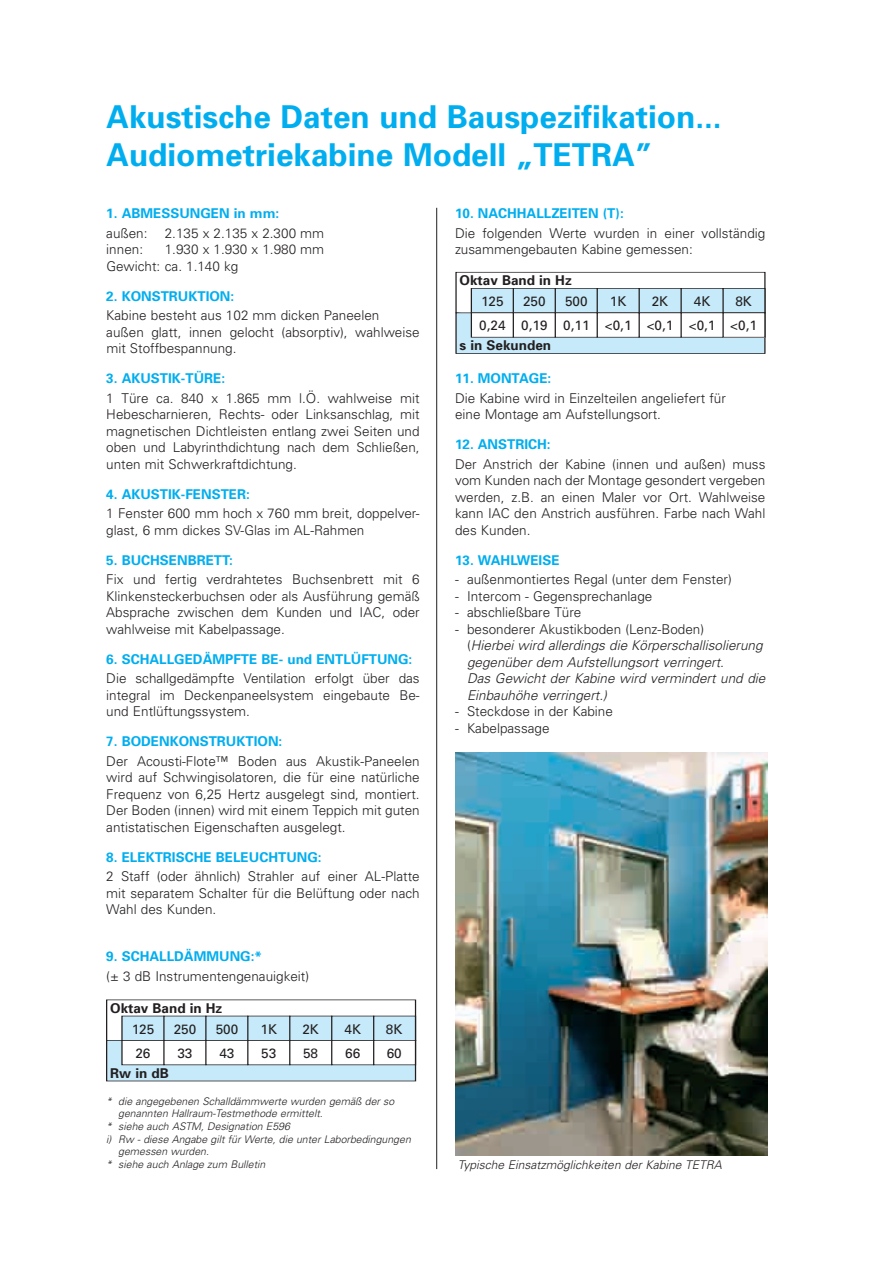
<style>
.page{position:relative;width:893px;height:1263px;background:#fff}
.page>*{position:absolute;margin:0;border:0;box-sizing:border-box;transform-origin:0 0}
.t1{font:700 31.5px/37.8px "Univers";color:#00aeef}
.t2{font:300 13.5px/16.5px "Univers";color:#231f20;text-align:justify}
.t3{font:700 13.5px "Univers";color:#00aeef}
.t4{font:italic 300 13.5px/16.5px "Univers";color:#231f20}
.t5{font:13.5px/23.9px "Univers";color:#231f20}
.t6{font:700 13.5px "Univers";color:#231f20}
.t7{font:italic 300 12px "Univers";color:#231f20}
.t8{font:italic 300 10.5px "Univers";color:#231f20}
.s1{font-style:normal}
</style>
<div class="page">
<hr style="left:436px;top:208px;width:1px;height:961px;background:#231f20">
<img style="left:455px;top:752px;width:312px;height:403px">
<div style="left:107px;top:1040px;width:308px;height:41px;background:#c6eafa"></div>
<svg style="left:106px;top:999px;width:310px;height:66px"></svg>
<div style="left:374px;top:1016px;width:41px;height:24px;background:#c6eafa"></div>
<div style="left:373px;top:1016px;width:43px;height:25px;border:1px solid #231f20"></div>
<div style="left:374px;top:1040px;width:41px;height:25px;background:#fff"></div>
<div style="left:373px;top:1040px;width:43px;height:25px;border:1px solid #231f20"></div>
<div style="left:456px;top:313px;width:309px;height:40px;background:#c6eafa"></div>
<div style="left:456px;top:313px;width:309px;height:41px;border:1px solid #231f20"></div>
<svg style="left:455px;top:272px;width:311px;height:66px"></svg>
<div style="left:723px;top:288px;width:42px;height:25px;background:#c6eafa"></div>
<div style="left:723px;top:288px;width:42px;height:25px;border:1px solid #231f20"></div>
<div style="left:723px;top:313px;width:42px;height:24px;background:#fff"></div>
<h1 class="t1" style="left:106px;top:98px;width:617px">Akustische Daten und Bauspezifikation...<br>Audiometriekabine Modell „TETRA”</h1>
<p class="t3" style="left:106px;top:205px;width:174px">1. ABMESSUNGEN in mm:</p>
<p class="t2" style="left:106px;top:225px;width:43px">außen:</p>
<p class="t2" style="left:165px;top:225px;width:161px">2.135 x 2.135 x 2.300 mm</p>
<p class="t2" style="left:106px;top:241px;width:38px">innen:</p>
<p class="t2" style="left:106px;top:241px;width:219px;text-indent:58px">1.930 x 1.930 x 1.980 mm<br>Gewicht: ca. 1.140 kg</p>
<p class="t3" style="left:106px;top:288px;width:129px">2. KONSTRUKTION:</p>
<p class="t2" style="left:106px;top:307px;width:315px;text-align:left">Kabine besteht aus 102 mm dicken Paneelen außen glatt, innen gelocht (absorptiv), wahlweise mit Stoffbespannung.</p>
<p class="t3" style="left:106px;top:370px;width:120px">3. AKUSTIK-TÜRE:</p>
<p class="t2" style="left:106px;top:390px;width:315px">1 Türe ca. 840 x 1.865 mm l.Ö. wahlweise mit Hebescharnieren, Rechts- oder Linksanschlag, mit magnetischen Dichtleisten entlang zwei Seiten und oben und Labyrinthdichtung nach dem Schließen, unten mit Schwerkraftdichtung.</p>
<p class="t3" style="left:106px;top:486px;width:145px">4. AKUSTIK-FENSTER:</p>
<p class="t2" style="left:106px;top:505px;width:315px">1 Fenster 600 mm hoch x 760 mm breit, doppelver&shy;glast, 6 mm dickes SV-Glas im AL-Rahmen</p>
<p class="t3" style="left:106px;top:552px;width:128px">5. BUCHSENBRETT:</p>
<p class="t2" style="left:106px;top:571px;width:315px">Fix und fertig verdrahtetes Buchsenbrett mit 6<br>Klinkensteckerbuchsen oder als Ausführung gemäß Absprache zwischen dem Kunden und IAC, oder wahlweise mit Kabelpassage.</p>
<p class="t3" style="left:106px;top:651px;width:308px">6. SCHALLGEDÄMPFTE BE- und ENTLÜFTUNG:</p>
<p class="t2" style="left:106px;top:670px;width:315px">Die schallgedämpfte Ventilation erfolgt über das integral im Deckenpaneelsystem eingebaute Be&shy;und Entlüftungssystem.</p>
<p class="t3" style="left:106px;top:733px;width:177px">7. BODENKONSTRUKTION:</p>
<p class="t2" style="left:106px;top:753px;width:315px">Der Acousti-Flote™ Boden aus Akustik-Paneelen wird auf Schwingisolatoren, die für eine natürliche Frequenz von 6,25 Hertz ausgelegt sind, montiert.<br>Der Boden (innen) wird mit einem Teppich mit guten antistatischen Eigenschaften ausgelegt.</p>
<p class="t3" style="left:106px;top:849px;width:217px">8. ELEKTRISCHE BELEUCHTUNG:</p>
<p class="t2" style="left:106px;top:868px;width:315px">2 Staff (oder ähnlich) Strahler auf einer AL-Platte mit separatem Schalter für die Belüftung oder nach Wahl des Kunden.</p>
<p class="t3" style="left:106px;top:948px;width:157px">9. SCHALLDÄMMUNG:*</p>
<p class="t2" style="left:106px;top:967px;width:204px">(± 3 dB Instrumentengenauigkeit)</p>
<p class="t6" style="left:110px;top:1000px;width:114px">Oktav Band in Hz</p>
<p class="t5" style="left:132px;top:1017px;width:24px">125</p>
<p class="t5" style="left:174px;top:1017px;width:24px">250</p>
<p class="t5" style="left:216px;top:1017px;width:24px">500</p>
<p class="t5" style="left:261px;top:1017px;width:18px">1K</p>
<p class="t5" style="left:302px;top:1017px;width:18px">2K</p>
<p class="t5" style="left:344px;top:1017px;width:18px">4K</p>
<p class="t5" style="left:386px;top:1017px;width:18px">8K</p>
<p class="t5" style="left:135px;top:1041px;width:17px">26</p>
<p class="t5" style="left:177px;top:1041px;width:17px">33</p>
<p class="t5" style="left:219px;top:1041px;width:17px">43</p>
<p class="t5" style="left:261px;top:1041px;width:17px">53</p>
<p class="t5" style="left:303px;top:1041px;width:17px">58</p>
<p class="t5" style="left:345px;top:1041px;width:17px">66</p>
<p class="t5" style="left:387px;top:1041px;width:17px">60</p>
<p class="t6" style="left:110px;top:1065px;width:60px">Rw in dB</p>
<p class="t8" style="left:106px;top:1095px;width:290px">* die angegebenen Schalldämmwerte wurden gemäß der so</p>
<p class="t8" style="left:118px;top:1107px;width:206px">genannten Hallraum-Testmethode ermittelt.</p>
<p class="t8" style="left:106px;top:1120px;width:185px">* siehe auch ASTM, Designation E596</p>
<p class="t8" style="left:106px;top:1132px;width:306px">i) Rw - diese Angabe gilt für Werte, die unter Laborbedingungen</p>
<p class="t8" style="left:118px;top:1145px;width:92px">gemessen wurden.</p>
<p class="t8" style="left:106px;top:1158px;width:161px">* siehe auch Anlage zum Bulletin</p>
<p class="t3" style="left:455px;top:205px;width:170px">10. NACHHALLZEITEN (T):</p>
<p class="t2" style="left:455px;top:225px;width:312px">Die folgenden Werte wurden in einer vollständig zusammengebauten Kabine gemessen:</p>
<p class="t6" style="left:460px;top:272px;width:114px">Oktav Band in Hz</p>
<p class="t5" style="left:479px;top:290px;width:279px;text-indent:256px">8K<br>0,24 0,19 0,11 &lt;0,1 &lt;0,1 &lt;0,1 &lt;0,1</p>
<p class="t5" style="left:481px;top:290px;width:24px">125</p>
<p class="t5" style="left:523px;top:290px;width:24px">250</p>
<p class="t5" style="left:565px;top:290px;width:24px">500</p>
<p class="t5" style="left:610px;top:290px;width:18px">1K</p>
<p class="t5" style="left:652px;top:290px;width:18px">2K</p>
<p class="t5" style="left:694px;top:290px;width:18px">4K</p>
<p class="t6" style="left:460px;top:337px;width:93px">s in Sekunden</p>
<p class="t3" style="left:455px;top:370px;width:98px">11. MONTAGE:</p>
<p class="t2" style="left:455px;top:390px;width:272px">Die Kabine wird in Einzelteilen angeliefert für eine Montage am Aufstellungsort.</p>
<p class="t3" style="left:455px;top:436px;width:97px">12. ANSTRICH:</p>
<p class="t2" style="left:455px;top:456px;width:312px">Der Anstrich der Kabine (innen und außen) muss vom Kunden nach der Montage gesondert vergeben werden, z.B. an einen Maler vor Ort. Wahlweise kann IAC den Anstrich ausführen. Farbe nach Wahl des Kunden.</p>
<p class="t3" style="left:455px;top:552px;width:106px">13. WAHLWEISE</p>
<p class="t2" style="left:455px;top:571px;width:278px">- außenmontiertes Regal (unter dem Fenster)</p>
<p class="t2" style="left:455px;top:588px;width:199px">- Intercom - Gegensprechanlage</p>
<p class="t2" style="left:455px;top:604px;width:128px">- abschließbare Türe</p>
<p class="t4" style="left:467px;top:621px;width:300px;text-indent:-12px"><span class="s1">- besonderer Akustikboden (Lenz-Boden)<br>(</span>Hierbei wird allerdings die Körperschallisolierung gegenüber dem Aufstellungsort verringert.<br>Das Gewicht der Kabine wird vermindert und die Einbauhöhe verringert.)</p>
<p class="t2" style="left:455px;top:703px;width:159px">- Steckdose in der Kabine</p>
<p class="t2" style="left:455px;top:720px;width:96px">- Kabelpassage</p>
<p class="t7" style="left:458px;top:1157px;width:265px">Typische Einsatzmöglichkeiten der Kabine TETRA</p>
</div>
